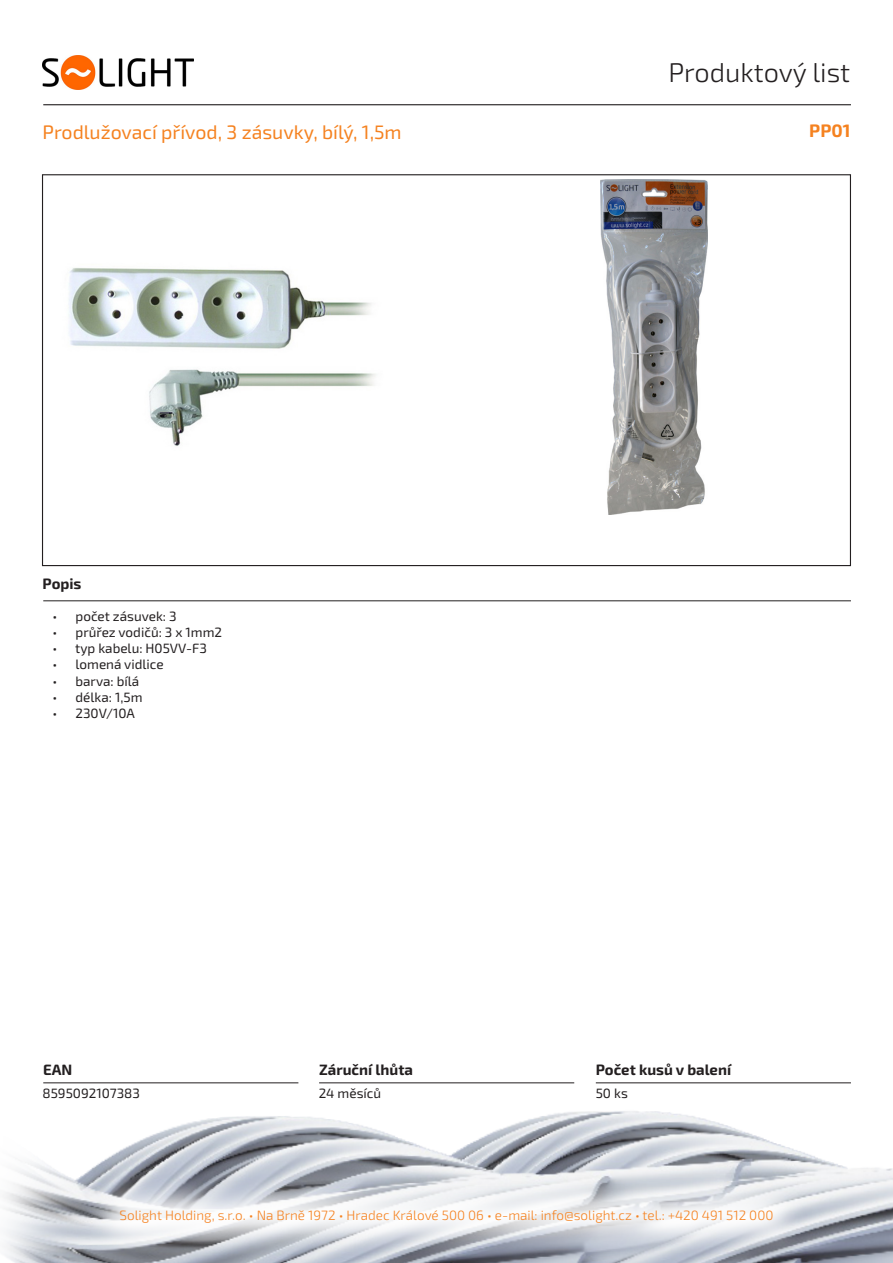
<style>
.page{position:relative;width:893px;height:1263px;background:#fff}
.page>*{position:absolute;margin:0;border:0;box-sizing:border-box;transform-origin:0 0}
.t1{font:300 27px "Exo 2.0";color:#231f20}
.t2{font:19.5px "Exo 2.0";color:#f58220}
.Kód_produktu{font:700 18px "Exo 2.0";color:#f58220}
.t3{font:700 15px "Exo 2.0";color:#231f20}
.t4{font:13.5px "Exo 2.0";color:#231f20}
.t5{font:300 13.5px "Exo 2.0";color:#f58220}
</style>
<div class="page">
<img style="left:3px;top:1082px;width:890px;height:181px">
<hr style="left:43px;top:104px;width:808px;height:1px;background:#231f20">
<hr style="left:43px;top:600px;width:808px;height:1px;background:#231f20">
<hr style="left:596px;top:1082px;width:255px;height:1px;background:#231f20">
<hr style="left:319px;top:1082px;width:255px;height:1px;background:#231f20">
<hr style="left:43px;top:1082px;width:255px;height:1px;background:#231f20">
<svg style="left:85px;top:1174px;width:723px;height:84px"></svg>
<img style="left:43px;top:55px;width:150px;height:34px">
<img style="left:69px;top:268px;width:307px;height:178px">
<img style="left:600px;top:180px;width:107px;height:334px">
<h1 class="t1" style="left:668px;top:57px;width:183px">Produktový list</h1>
<p class="t2" style="left:43px;top:120px;width:361px">Prodlužovací přívod, 3 zásuvky, bílý, 1,5m</p>
<p class="Kód_produktu" style="left:809px;top:120px;width:43px">PP01</p>
<p class="t3" style="left:43px;top:575px;width:40px">Popis</p>
<p class="t4" style="left:53px;top:608px;width:126px">• počet zásuvek: 3</p>
<p class="t4" style="left:53px;top:624px;width:171px">• průřez vodičů: 3 x 1mm2</p>
<p class="t4" style="left:53px;top:640px;width:156px">• typ kabelu: H05VV-F3</p>
<p class="t4" style="left:53px;top:657px;width:113px">• lomená vidlice</p>
<p class="t4" style="left:53px;top:673px;width:88px">• barva: bílá</p>
<p class="t4" style="left:53px;top:689px;width:92px">• délka: 1,5m</p>
<p class="t4" style="left:53px;top:705px;width:84px">• 230V/10A</p>
<p class="t3" style="left:43px;top:1060px;width:31px">EAN</p>
<p class="t3" style="left:319px;top:1060px;width:95px">Záruční lhůta</p>
<p class="t3" style="left:596px;top:1060px;width:137px">Počet kusů v balení</p>
<p class="t4" style="left:43px;top:1085px;width:99px">8595092107383</p>
<p class="t4" style="left:319px;top:1085px;width:64px">24 měsíců</p>
<p class="t4" style="left:596px;top:1085px;width:34px">50 ks</p>
<p class="t5" style="left:120px;top:1208px;width:655px">Solight Holding, s.r.o. • Na Brně 1972 • Hradec Králové 500 06 • e-mail: info@solight.cz • tel.: +420 491 512 000</p>
</div>
